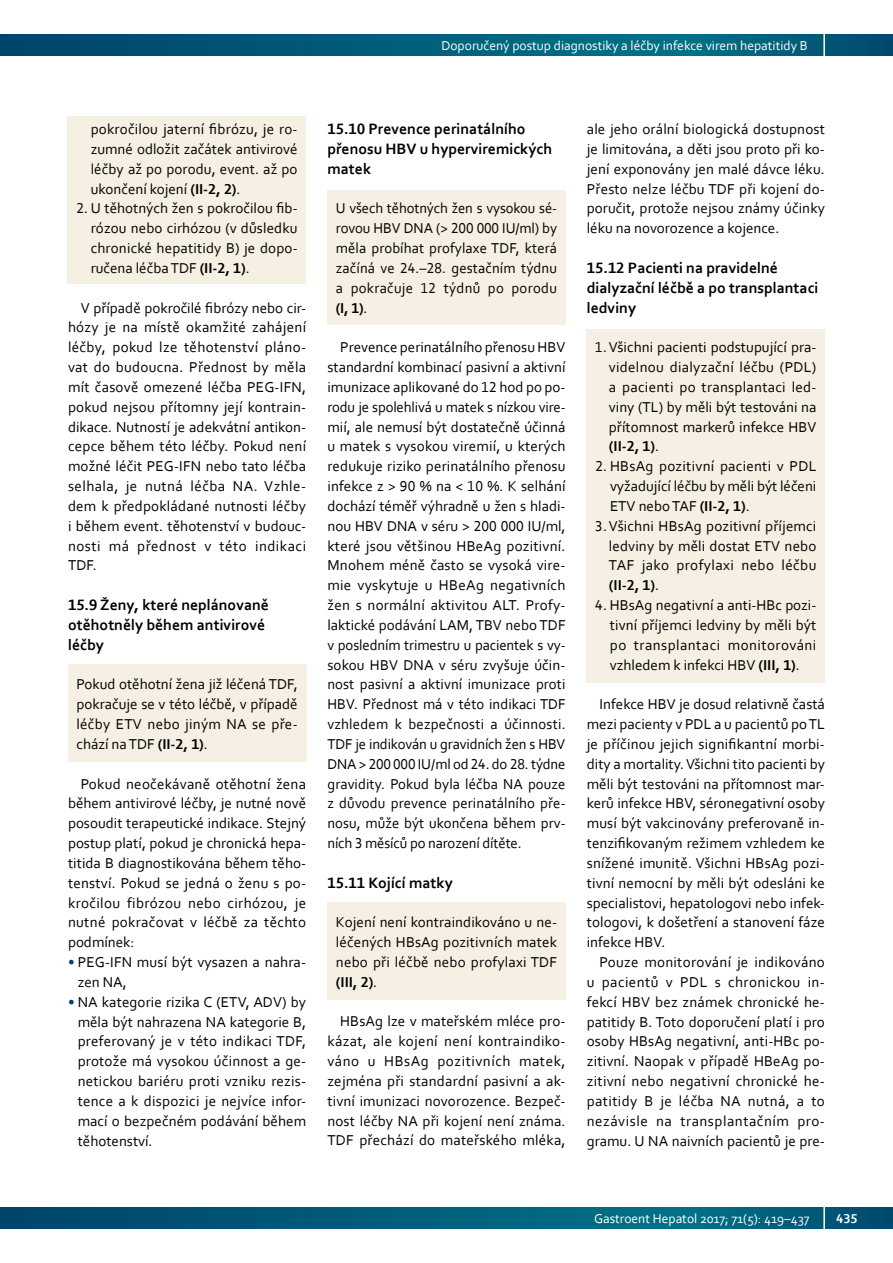
<style>
.page{position:relative;width:893px;height:1263px;background:#fff}
.page>*{position:absolute;margin:0;border:0;box-sizing:border-box;transform-origin:0 0}
.t1{font:700 15.75px/19.8px "Corbel";color:#000}
.t2{font:15px/19.8px "Corbel";letter-spacing:.005em;color:#000;text-align:justify}
.t3{font:13.5px "Corbel";color:#fff}
.t4{font:700 13.5px "Corbel";color:#fff}
.s1{font-weight:700}
.s2{color:#00446b}
</style>
<div class="page">
<svg style="left:0;top:34px;width:893px;height:22px;background:#005b79"></svg>
<hr style="left:823px;top:0;width:2px;height:79px;background:#fff">
<svg style="left:0;top:1207px;width:893px;height:22px;background:#005b79"></svg>
<hr style="left:823px;top:1184px;width:2px;height:79px;background:#fff">
<div style="left:327px;top:190px;width:239px;height:135px;background:#f5f0e3"></div>
<div style="left:327px;top:902px;width:239px;height:98px;background:#f5f0e3"></div>
<div style="left:68px;top:664px;width:239px;height:97px;background:#f5f0e3"></div>
<div style="left:586px;top:329px;width:239px;height:353px;background:#f5f0e3"></div>
<div style="left:67px;top:116px;width:239px;height:167px;background:#f5f0e3"></div>
<p class="t3" style="left:441px;top:37px;width:368px">Doporučený postup diagnostiky a léčby infekce virem hepatitidy B</p>
<p class="t3" style="left:531px;top:37px;width:279px">Hereditárny angioedém ako príčina bol stí brucha</p>
<p class="t2" style="left:91px;top:119px;width:208px">pokročilou jaterní fibrózu, je ro&shy;zumné odložit začátek antivirové léčby až po porodu, event. až po ukončení kojení <span class="s1">(II-2, 2)</span>.</p>
<p class="t2" style="left:91px;top:198px;width:208px;text-indent:-14px">2. U těhotných žen s pokročilou fib&shy;rózou nebo cirhózou (v důsledku chronické hepatitidy B) je dopo&shy;ručena léčba TDF <span class="s1">(II-2, 1)</span>.</p>
<p class="t2" style="left:68px;top:297px;width:240px;text-indent:13px">V případě pokročilé fibrózy nebo cir&shy;hózy je na místě okamžité zahájení léčby, pokud lze těhotenství pláno&shy;vat do budoucna. Přednost by měla mít časově omezené léčba PEG-IFN, pokud nejsou přítomny její kontrain&shy;dikace. Nutností je adekvátní antikon&shy;cepce během této léčby. Pokud není možné léčit PEG-IFN nebo tato léčba selhala, je nutná léčba NA. Vzhle&shy;dem k předpokládané nutnosti léčby i během event. těhotenství v budouc&shy;nosti má přednost v této indikaci TDF.</p>
<p class="t1" style="left:68px;top:594px;width:203px">15.9 Ženy, které neplánovaně otěhotněly během antivirové léčby</p>
<p class="t2" style="left:77px;top:674px;width:223px">Pokud otěhotní žena již léčená TDF, pokračuje se v této léčbě, v případě léčby ETV nebo jiným NA se pře&shy;chází na TDF <span class="s1">(II-2, 1)</span>.</p>
<p class="t2" style="left:68px;top:773px;width:240px;text-indent:13px">Pokud neočekávaně otěhotní žena během antivirové léčby, je nutné nově posoudit terapeutické indikace. Stejný postup platí, pokud je chronická hepa&shy;titida B diagnostikována během těho&shy;tenství. Pokud se jedná o ženu s po&shy;kročilou fibrózou nebo cirhózou, je nutné pokračovat v léčbě za těchto podmínek:</p>
<p class="t2" style="left:78px;top:952px;width:230px;text-indent:-10px"><span class="s2">•</span> PEG-IFN musí být vysazen a nahra&shy;zen NA,</p>
<p class="t2" style="left:78px;top:991px;width:230px;text-indent:-10px"><span class="s2">•</span> NA kategorie rizika C (ETV, ADV) by měla být nahrazena NA kategorie B, preferovaný je v této indikaci TDF, protože má vysokou účinnost a ge&shy;netickou bariéru proti vzniku rezis&shy;tence a k dispozici je nejvíce infor&shy;mací o bezpečném podávání během těhotenství.</p>
<p class="t1" style="left:327px;top:119px;width:226px">15.10 Prevence perinatálního přenosu HBV u hyperviremických matek</p>
<p class="t2" style="left:336px;top:198px;width:223px">U všech těhotných žen s vysokou sé&shy;rovou HBV DNA (&gt; 200 000 IU/ml) by měla probíhat profylaxe TDF, která začíná ve 24.–28. gestačním týdnu a pokračuje 12 týdnů po porodu <span class="s1">(I, 1)</span>.</p>
<p class="t2" style="left:327px;top:337px;width:240px;text-align:left;text-indent:13px">Prevence perinatálního přenosu HBV standardní kombinací pasivní a aktivní imunizace aplikované do 12 hod po po&shy;rodu je spolehlivá u matek s nízkou vire&shy;mií, ale nemusí být dostatečně účinná u matek s vysokou viremií, u kterých redukuje riziko perinatálního přenosu infekce z &gt; 90 % na &lt; 10 %. K selhání dochází téměř výhradně u žen s hladi&shy;nou HBV DNA v séru &gt; 200 000 IU/ml, které jsou většinou HBeAg pozitivní.<br>Mnohem méně často se vysoká vire&shy;mie vyskytuje u HBeAg negativních žen s normální aktivitou ALT. Profy&shy;laktické podávání LAM, TBV nebo TDF v posledním trimestru u pacientek s vy&shy;sokou HBV DNA v séru zvyšuje účin&shy;nost pasivní a aktivní imunizace proti HBV. Přednost má v této indikaci TDF vzhledem k bezpečnosti a účinnosti.<br>TDF je indikován u gravidních žen s HBV DNA &gt; 200 000 IU/ml od 24. do 28. týdne gravidity. Pokud byla léčba NA pouze z důvodu prevence perinatálního pře&shy;nosu, může být ukončena během prv&shy;ních 3 měsíců po narození dítěte.</p>
<p class="t1" style="left:327px;top:872px;width:127px">15.11 Kojící matky</p>
<p class="t2" style="left:336px;top:912px;width:223px">Kojení není kontraindikováno u ne&shy;léčených HBsAg pozitivních matek nebo při léčbě nebo profylaxi TDF <span class="s1">(III, 2)</span>.</p>
<p class="t2" style="left:327px;top:1011px;width:240px;text-indent:13px">HBsAg lze v mateřském mléce pro&shy;kázat, ale kojení není kontraindiko&shy;váno u HBsAg pozitivních matek, zejména při standardní pasivní a ak&shy;tivní imunizaci novorozence. Bezpeč&shy;nost léčby NA při kojení není známa.<br>TDF přechází do mateřského mléka,</p>
<p class="t2" style="left:587px;top:119px;width:240px">ale jeho orální biologická dostupnost je limitována, a děti jsou proto při ko&shy;jení exponovány jen malé dávce léku.<br>Přesto nelze léčbu TDF při kojení do&shy;poručit, protože nejsou známy účinky léku na novorozence a kojence.</p>
<p class="t1" style="left:587px;top:257px;width:233px">15.12 Pacienti na pravidelné dialyzační léčbě a po transplantaci ledviny</p>
<p class="t2" style="left:609px;top:337px;width:209px;text-indent:-14px">1. Všichni pacienti podstupující pra&shy;videlnou dialyzační léčbu (PDL) a pacienti po transplantaci led&shy;viny (TL) by měli být testováni na přítomnost markerů infekce HBV <span class="s1">(II-2, 1)</span>.</p>
<p class="t2" style="left:610px;top:456px;width:208px;text-indent:-15px">2. HBsAg pozitivní pacienti v PDL vyžadující léčbu by měli být léčeni ETV nebo TAF <span class="s1">(II-2, 1)</span>.</p>
<p class="t2" style="left:609px;top:515px;width:209px;text-indent:-14px">3. Všichni HBsAg pozitivní příjemci ledviny by měli dostat ETV nebo TAF jako profylaxi nebo léčbu <span class="s1">(II-2, 1)</span>.</p>
<p class="t2" style="left:610px;top:595px;width:208px;text-indent:-15px">4. HBsAg negativní a anti-HBc pozi&shy;tivní příjemci ledviny by měli být po transplantaci monitorováni vzhledem k infekci HBV <span class="s1">(III, 1)</span>.</p>
<p class="t2" style="left:587px;top:694px;width:240px;text-indent:13px">Infekce HBV je dosud relativně častá mezi pacienty v PDL a u pacientů po TL je příčinou jejich signifikantní morbi&shy;dity a mortality. Všichni tito pacienti by měli být testováni na přítomnost mar&shy;kerů infekce HBV, séronegativní osoby musí být vakcinovány preferovaně in&shy;tenzifikovaným režimem vzhledem ke snížené imunitě. Všichni HBsAg pozi&shy;tivní nemocní by měli být odesláni ke specialistovi, hepatologovi nebo infek&shy;tologovi, k došetření a stanovení fáze infekce HBV.</p>
<p class="t2" style="left:587px;top:952px;width:240px;text-indent:13px">Pouze monitorování je indikováno u pacientů v PDL s chronickou in&shy;fekcí HBV bez známek chronické he&shy;patitidy B. Toto doporučení platí i pro osoby HBsAg negativní, anti-HBc po&shy;zitivní. Naopak v případě HBeAg po&shy;zitivní nebo negativní chronické he&shy;patitidy B je léčba NA nutná, a to nezávisle na transplantačním pro&shy;gramu. U NA naivních pacientů je pre-</p>
<p class="t3" style="left:594px;top:1210px;width:217px">Gastroent Hepatol 2017; 71(5): 419–437</p>
<p class="t4" style="left:836px;top:1210px;width:23px">435</p>
</div>
